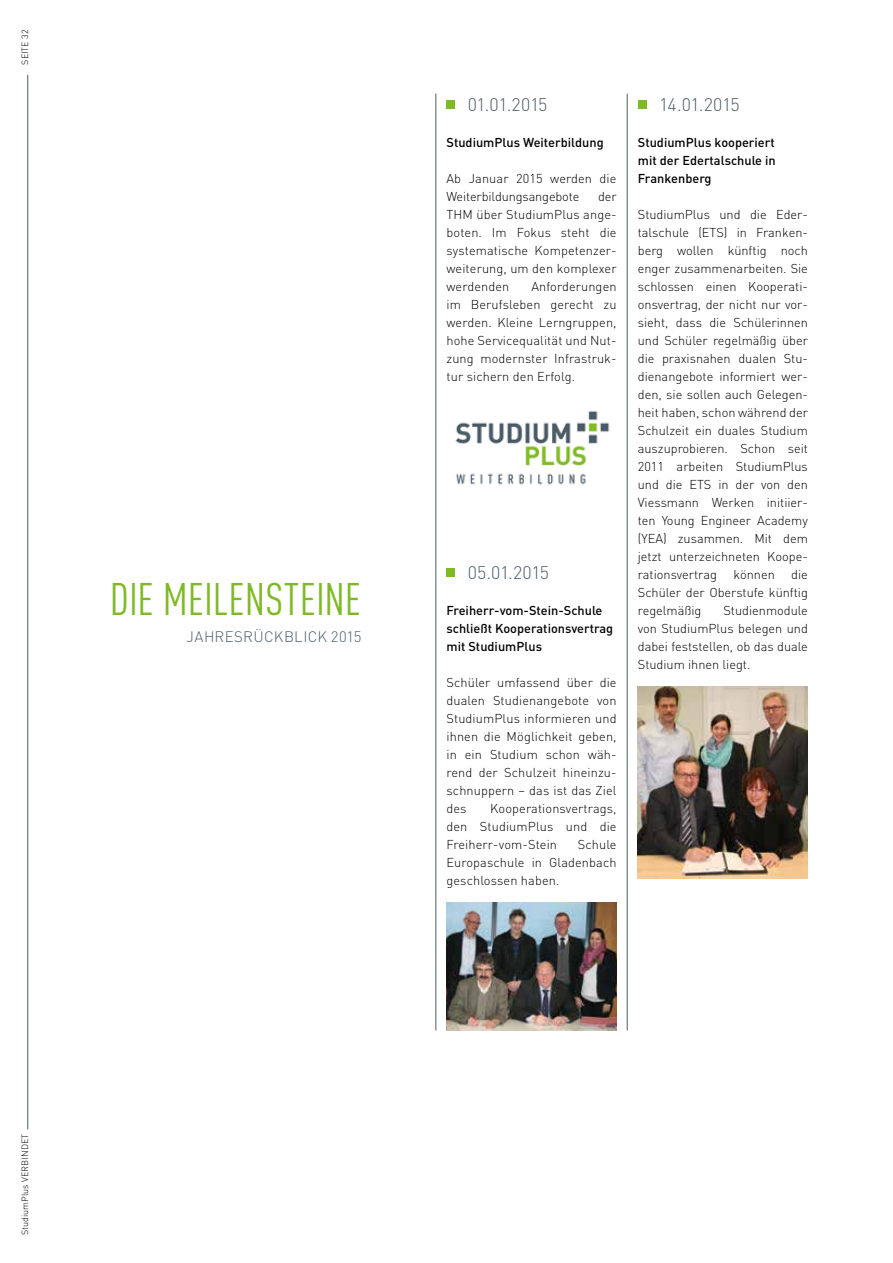
<style>
.page{position:relative;width:893px;height:1263px;background:#fff}
.page>*{position:absolute;margin:0;border:0;box-sizing:border-box;transform-origin:0 0}
.t1{font:condensed 45px "DIN Pro";color:#7fba25}
.t2{font:300 18px "DIN Pro";letter-spacing:-.02em;color:#4b5c66}
.t3{font:300 15px "DIN Pro";letter-spacing:.015em;color:#4b5c66}
.t4{font:300 12.75px/18px "DIN Pro";letter-spacing:.01em;color:#000;text-align:justify}
.t5{font:500 12.75px/18px "DIN Pro";color:#000}
.t6{font:300 12.75px/18px "DIN Pro";letter-spacing:-.01em;color:#000}
.t7{font:300 9px "DIN Pro";color:#000}
</style>
<div class="page">
<hr style="left:27px;top:75px;width:1px;height:1054px;background:#4b5c66">
<div style="left:446px;top:100px;width:9px;height:9px;background:#7fba25"></div>
<div style="left:446px;top:568px;width:9px;height:9px;background:#7fba25"></div>
<div style="left:638px;top:100px;width:8px;height:9px;background:#7fba25"></div>
<img style="left:455px;top:410px;width:155px;height:75px">
<img style="left:446px;top:903px;width:171px;height:127px">
<hr style="left:435px;top:94px;width:1px;height:936px;background:#4b5c66">
<hr style="left:627px;top:94px;width:1px;height:936px;background:#4b5c66">
<img style="left:638px;top:687px;width:170px;height:191px">
<p class="t7" style="left:19px;top:65px;width:36px;rotate:-90deg">SEITE 32</p>
<h1 class="t1" style="left:110px;top:566px;width:253px">DIE MEILENSTEINE</h1>
<p class="t3" style="left:187px;top:626px;width:176px">JAHRESRÜCKBLICK 2015</p>
<h2 class="t2" style="left:468px;top:92px;width:81px">01.01.2015</h2>
<p class="t5" style="left:446px;top:133px;width:159px">StudiumPlus Weiterbildung</p>
<p class="t6" style="left:446px;top:169px;width:172px">Ab Januar 2015 werden die<br>Weiterbildungsangebote</p>
<p class="t4" style="left:446px;top:187px;width:172px;text-indent:152px">der THM über StudiumPlus ange&shy;boten. Im Fokus steht die systematische Kompetenzer&shy;weiterung, um den komplexer werdenden</p>
<p class="t4" style="left:446px;top:277px;width:172px;text-indent:85px">Anforderungen im Berufsleben gerecht zu werden. Kleine Lerngruppen, hohe Servicequalität und Nut&shy;zung modernster Infrastruk&shy;tur sichern den Erfolg.</p>
<h2 class="t2" style="left:468px;top:560px;width:83px">05.01.2015</h2>
<p class="t5" style="left:446px;top:601px;width:168px">Freiherr-vom-Stein-Schule schließt Kooperationsvertrag mit StudiumPlus</p>
<p class="t4" style="left:446px;top:673px;width:172px">Schüler umfassend über die dualen Studienangebote von StudiumPlus informieren und ihnen die Möglichkeit geben, in ein Studium schon wäh&shy;rend der Schulzeit hineinzu&shy;schnuppern – das ist das Ziel des</p>
<p class="t4" style="left:446px;top:799px;width:172px;text-indent:44px">Kooperationsvertrags, den StudiumPlus und die Freiherr-vom-Stein</p>
<p class="t4" style="left:446px;top:835px;width:172px;text-indent:131px">Schule Europaschule in Gladenbach geschlossen haben.</p>
<h2 class="t2" style="left:659px;top:92px;width:82px">14.01.2015</h2>
<p class="t5" style="left:638px;top:133px;width:139px;text-align:justify">StudiumPlus kooperiert mit der Edertalschule in Frankenberg</p>
<p class="t4" style="left:638px;top:205px;width:172px">StudiumPlus und die Eder&shy;talschule (ETS) in Franken&shy;berg wollen künftig noch enger zusammenarbeiten. Sie schlossen einen Kooperati&shy;onsvertrag, der nicht nur vor&shy;sieht, dass die Schülerinnen und Schüler regelmäßig über die praxisnahen dualen Stu&shy;dienangebote informiert wer&shy;den, sie sollen auch Gelegen&shy;heit haben, schon während der Schulzeit ein duales Studium auszuprobieren. Schon seit 2011 arbeiten StudiumPlus und die ETS in der von den Viessmann Werken initiier&shy;ten Young Engineer Academy (YEA) zusammen. Mit dem jetzt unterzeichneten Koope&shy;rationsvertrag</p>
<p class="t4" style="left:638px;top:565px;width:172px;text-indent:153px">die Schüler der Oberstufe künftig regelmäßig</p>
<p class="t4" style="left:733px;top:565px;width:43px">können</p>
<p class="t4" style="left:638px;top:601px;width:172px;text-indent:86px">Studienmodule von StudiumPlus belegen und dabei feststellen, ob das duale Studium ihnen liegt.</p>
<p class="t7" style="left:19px;top:1235px;width:103px;rotate:-90deg">StudiumPlus VERBINDET</p>
</div>
